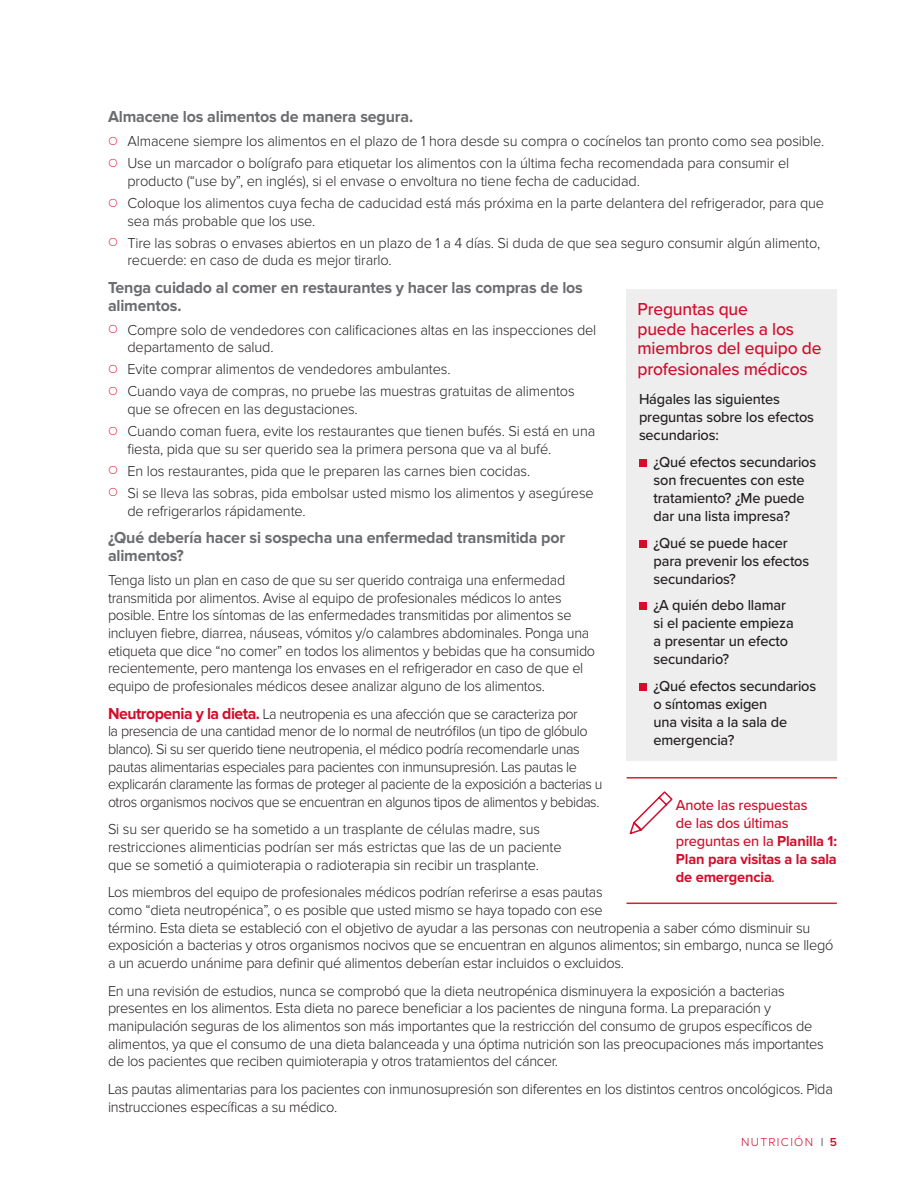
<style>
.page{position:relative;width:918px;height:1188px;background:#fff}
.page>*{position:absolute;margin:0;border:0;box-sizing:border-box;transform-origin:0 0}
.Body_text{font:500 18px/20px "Proxima Nova";letter-spacing:-.01em;color:#d30d2b}
.Body_text-2{font:700 16.5px/17.7px "Proxima Nova";letter-spacing:-.01em;color:#6c6d70}
.Body_text-3{font:300 15px/17.7px "Proxima Nova";letter-spacing:-.02em;color:#231f20}
.Body_text-4{font:300 15px/17.7px "Proxima Nova";letter-spacing:-.02em;color:#231f20;scale:.96 1}
.Body_text-5{font:500 15px/18px "Proxima Nova";letter-spacing:-.01em;color:#231f20}
.resource_text{font:500 15px/18px "Proxima Nova";letter-spacing:-.01em;color:#d30d2b}
.t1{font:300 12px "Proxima Nova";letter-spacing:.11em;color:#d30d2b}
.s1{font-weight:700;font-size:16.5px;color:#d30d2b}
.s2{font-weight:700}
.s3{font-style:italic}
.s4{font-weight:600;color:#808285}
.s5{font-weight:600}
</style>
<div class="page">
<div style="left:626px;top:289px;width:211px;height:471px;background:#eeeeef"></div>
<div style="left:639px;top:459px;width:7px;height:8px;background:#d30d2b"></div>
<div style="left:639px;top:540px;width:7px;height:8px;background:#d30d2b"></div>
<div style="left:639px;top:603px;width:7px;height:7px;background:#d30d2b"></div>
<div style="left:639px;top:683px;width:7px;height:8px;background:#d30d2b"></div>
<hr style="left:627px;top:777px;width:210px;height:2px;background:#d1232a">
<hr style="left:627px;top:903px;width:210px;height:1px;background:#d1232a">
<svg style="left:629px;top:791px;width:44px;height:44px"></svg>
<p class="Body_text-2" style="left:108px;top:108px;width:307px">Almacene los alimentos de manera segura.</p>
<p class="Body_text-3" style="left:127px;top:133px;width:698px">Almacene siempre los alimentos en el plazo de 1 hora desde su compra o cocínelos tan pronto como sea posible.</p>
<p class="Body_text-3" style="left:127px;top:155px;width:663px">Use un marcador o bolígrafo para etiquetar los alimentos con la última fecha recomendada para consumir el producto (“use by”, en inglés), si el envase o envoltura no tiene fecha de caducidad.</p>
<p class="Body_text-3" style="left:127px;top:195px;width:698px">Coloque los alimentos cuya fecha de caducidad está más próxima en la parte delantera del refrigerador, para que sea más probable que los use.</p>
<p class="Body_text-3" style="left:127px;top:235px;width:694px">Tire las sobras o envases abiertos en un plazo de 1 a 4 días. Si duda de que sea seguro consumir algún alimento, recuerde: en caso de duda es mejor tirarlo.</p>
<p class="Body_text-2" style="left:108px;top:279px;width:476px">Tenga cuidado al comer en restaurantes y hacer las compras de los alimentos.</p>
<p class="Body_text-3" style="left:127px;top:322px;width:470px">Compre solo de vendedores con calificaciones altas en las inspecciones del departamento de salud.</p>
<p class="Body_text-3" style="left:127px;top:361px;width:325px">Evite comprar alimentos de vendedores ambulantes.</p>
<p class="Body_text-3" style="left:127px;top:383px;width:449px">Cuando vaya de compras, no pruebe las muestras gratuitas de alimentos que se ofrecen en las degustaciones.</p>
<p class="Body_text-3" style="left:127px;top:423px;width:469px">Cuando coman fuera, evite los restaurantes que tienen bufés. Si está en una fiesta, pida que su ser querido sea la primera persona que va al bufé.</p>
<p class="Body_text-3" style="left:127px;top:463px;width:404px">En los restaurantes, pida que le preparen las carnes bien cocidas.</p>
<p class="Body_text-3" style="left:127px;top:485px;width:468px">Si se lleva las sobras, pida embolsar usted mismo los alimentos y asegúrese de refrigerarlos rápidamente.</p>
<p class="Body_text-2" style="left:108px;top:529px;width:459px">¿Qué debería hacer si sospecha una enfermedad transmitida por alimentos?</p>
<p class="Body_text-4" style="left:108px;top:572px;width:509px">Tenga listo un plan en caso de que su ser querido contraiga una enfermedad transmitida por alimentos. Avise al equipo de profesionales médicos lo antes posible. Entre los síntomas de las enfermedades transmitidas por alimentos se incluyen fiebre, diarrea, náuseas, vómitos y/o calambres abdominales. Ponga una etiqueta que dice “no comer” en todos los alimentos y bebidas que ha consumido recientemente, pero mantenga los envases en el refrigerador en caso de que el equipo de profesionales médicos desee analizar alguno de los alimentos.</p>
<p class="Body_text-4" style="left:108px;top:705px;width:516px"><span class="s1">Neutropenia y la dieta.</span> La neutropenia es una afección que se caracteriza por<br>la presencia de una cantidad menor de lo normal de neutrófilos (un tipo de glóbulo blanco). Si su ser querido tiene neutropenia, el médico podría recomendarle unas pautas alimentarias especiales para pacientes con inmunsupresión. Las pautas le explicarán claramente las formas de proteger al paciente de la exposición a bacterias u otros organismos nocivos que se encuentran en algunos tipos de alimentos y bebidas.</p>
<p class="Body_text-3" style="left:108px;top:821px;width:455px">Si su ser querido se ha sometido a un trasplante de células madre, sus restricciones alimenticias podrían ser más estrictas que las de un paciente que se sometió a quimioterapia o radioterapia sin recibir un trasplante.</p>
<p class="Body_text-4" style="left:108px;top:884px;width:757px">Los miembros del equipo de profesionales médicos podrían referirse a esas pautas<br>como “dieta neutropénica”, o es posible que usted mismo se haya topado con ese<br>término. Esta dieta se estableció con el objetivo de ayudar a las personas con neutropenia a saber cómo disminuir su exposición a bacterias y otros organismos nocivos que se encuentran en algunos alimentos; sin embargo, nunca se llegó a un acuerdo unánime para definir qué alimentos deberían estar incluidos o excluidos.</p>
<p class="Body_text-3" style="left:108px;top:982px;width:717px">En una revisión de estudios, nunca se comprobó que la dieta neutropénica disminuyera la exposición a bacterias presentes en los alimentos. Esta dieta no parece beneficiar a los pacientes de ninguna forma. La preparación y manipulación seguras de los alimentos son más importantes que la restricción del consumo de grupos específicos de alimentos, ya que el consumo de una dieta balanceada y una óptima nutrición son las preocupaciones más importantes de los pacientes que reciben quimioterapia y otros tratamientos del cáncer.</p>
<p class="Body_text-3" style="left:108px;top:1080px;width:726px">Las pautas alimentarias para los pacientes con inmunosupresión son diferentes en los distintos centros oncológicos. Pida instrucciones específicas a su médico.</p>
<p class="Body_text" style="left:638px;top:298px;width:186px">Preguntas que<br>puede hacerles a los miembros del equipo de profesionales médicos</p>
<p class="Body_text-5" style="left:639px;top:390px;width:177px">Hágales las siguientes preguntas sobre los efectos secundarios:</p>
<p class="Body_text-5" style="left:654px;top:452px;width:164px">¿Qué efectos secundarios son frecuentes con este tratamiento? ¿Me puede dar una lista impresa?</p>
<p class="Body_text-5" style="left:654px;top:533px;width:157px">¿Qué se puede hacer para prevenir los efectos secundarios?</p>
<p class="Body_text-5" style="left:654px;top:596px;width:142px">¿A quién debo llamar si el paciente empieza a presentar un efecto secundario?</p>
<p class="Body_text-5" style="left:654px;top:676px;width:164px">¿Qué efectos secundarios o síntomas exigen<br>una visita a la sala de emergencia?</p>
<p class="resource_text" style="left:676px;top:795px;width:163px">Anote las respuestas<br>de las dos últimas preguntas en la <span class="s2">Planilla 1:<br>Plan para visitas a la sala de emergencia</span><span class="s3">.</span></p>
<p class="t1" style="left:741px;top:1137px;width:97px">NUTRICIÓN <span class="s4">l</span> <span class="s5">5</span></p>
</div>
